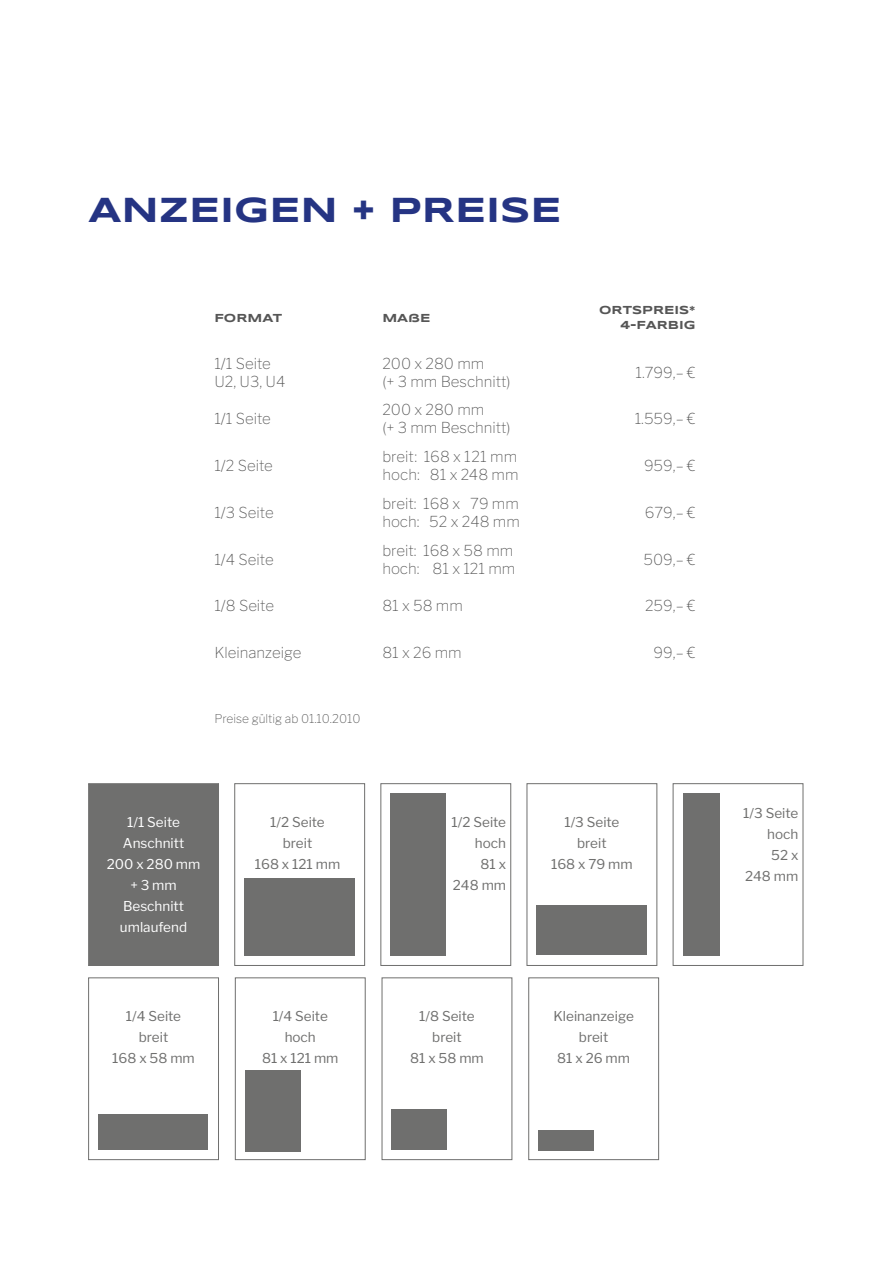
<style>
.page{position:relative;width:893px;height:1263px;background:#fff}
.page>*{position:absolute;margin:0;border:0;box-sizing:border-box;transform-origin:0 0}
.t1{font:700 36px "Syncopate";color:#253483}
.t2{font:100 15px/18px "Libre Franklin";color:#565656}
.t3{font:13.5px/21px "Libre Franklin";color:#6f6f6e;text-align:center}
.t4{font:13.5px/21px "Libre Franklin";color:#fff;text-align:center}
.t5{font:700 12px/14.4px "Syncopate";color:#565656;text-align:right}
.t6{font:100 12px "Libre Franklin";color:#565656}
</style>
<div class="page">
<div style="left:89px;top:784px;width:129px;height:181px;background:#6f6f6e"></div>
<div style="left:88px;top:783px;width:131px;height:183px;border:1px solid #6f6f6e"></div>
<div style="left:234px;top:783px;width:131px;height:183px;border:1px solid #6f6f6e"></div>
<div style="left:245px;top:878px;width:110px;height:77px;background:#6f6f6e"></div>
<div style="left:380px;top:783px;width:131px;height:183px;border:1px solid #6f6f6e"></div>
<div style="left:391px;top:793px;width:55px;height:163px;background:#6f6f6e"></div>
<div style="left:527px;top:783px;width:130px;height:183px;border:1px solid #6f6f6e"></div>
<div style="left:537px;top:905px;width:110px;height:50px;background:#6f6f6e"></div>
<div style="left:673px;top:783px;width:130px;height:183px;border:1px solid #6f6f6e"></div>
<div style="left:683px;top:793px;width:37px;height:163px;background:#6f6f6e"></div>
<div style="left:88px;top:977px;width:131px;height:183px;border:1px solid #6f6f6e"></div>
<div style="left:98px;top:1114px;width:110px;height:35px;background:#6f6f6e"></div>
<div style="left:538px;top:1130px;width:56px;height:20px;background:#6f6f6e"></div>
<div style="left:235px;top:977px;width:131px;height:183px;border:1px solid #6f6f6e"></div>
<div style="left:245px;top:1070px;width:55px;height:81px;background:#6f6f6e"></div>
<div style="left:382px;top:977px;width:130px;height:183px;border:1px solid #6f6f6e"></div>
<div style="left:392px;top:1110px;width:55px;height:40px;background:#6f6f6e"></div>
<div style="left:528px;top:977px;width:131px;height:183px;border:1px solid #6f6f6e"></div>
<h1 class="t1" style="left:89px;top:187px;width:475px">ANZEIGEN + PREISE</h1>
<p class="t5" style="left:214px;top:310px;width:69px">FORMAT</p>
<p class="t5" style="left:382px;top:310px;width:50px">MAßE</p>
<p class="t5" style="left:599px;top:303px;width:98px">ORTSPREIS*<br>4-FARBIG</p>
<p class="t2" style="left:214px;top:354px;width:73px">1/1 Seite<br>U2, U3, U4</p>
<p class="t2" style="left:382px;top:354px;width:130px">200 x 280 mm<br>(+ 3 mm Beschnitt)</p>
<p class="t2" style="left:635px;top:363px;width:62px">1.799,– €</p>
<p class="t2" style="left:214px;top:410px;width:58px">1/1 Seite</p>
<p class="t2" style="left:382px;top:401px;width:130px">200 x 280 mm<br>(+ 3 mm Beschnitt)</p>
<p class="t2" style="left:635px;top:410px;width:62px">1.559,– €</p>
<p class="t2" style="left:214px;top:457px;width:60px">1/2 Seite</p>
<p class="t2" style="left:382px;top:448px;width:138px">breit: 168 x 121 mm hoch: 81 x 248 mm</p>
<p class="t2" style="left:644px;top:457px;width:53px">959,– €</p>
<p class="t2" style="left:214px;top:503px;width:61px">1/3 Seite</p>
<p class="t2" style="left:382px;top:494px;width:139px">breit: 168 x 79 mm hoch: 52 x 248 mm</p>
<p class="t2" style="left:645px;top:503px;width:52px">679,– €</p>
<p class="t2" style="left:214px;top:550px;width:61px">1/4 Seite</p>
<p class="t2" style="left:382px;top:541px;width:134px">breit: 168 x 58 mm hoch: 81 x 121 mm</p>
<p class="t2" style="left:643px;top:550px;width:54px">509,– €</p>
<p class="t2" style="left:214px;top:597px;width:61px">1/8 Seite</p>
<p class="t2" style="left:382px;top:597px;width:82px">81 x 58 mm</p>
<p class="t2" style="left:645px;top:597px;width:52px">259,– €</p>
<p class="t2" style="left:214px;top:644px;width:89px">Kleinanzeige</p>
<p class="t2" style="left:382px;top:644px;width:81px">81 x 26 mm</p>
<p class="t2" style="left:654px;top:644px;width:43px">99,– €</p>
<p class="t6" style="left:214px;top:711px;width:148px">Preise gültig ab 01.10.2010</p>
<p class="t4" style="left:107px;top:811px;width:95px">1/1 Seite<br>Anschnitt<br>200 x 280 mm + 3 mm<br>Beschnitt umlaufend</p>
<p class="t3" style="left:255px;top:811px;width:87px">1/2 Seite breit<br>168 x 121 mm</p>
<p class="t3" style="left:452px;top:811px;width:56px;text-align:right">1/2 Seite hoch<br>81 x<br>248 mm</p>
<p class="t3" style="left:551px;top:811px;width:83px">1/3 Seite breit<br>168 x 79 mm</p>
<p class="t3" style="left:743px;top:803px;width:57px;text-align:right">1/3 Seite hoch<br>52 x<br>248 mm</p>
<p class="t3" style="left:112px;top:1005px;width:84px">1/4 Seite breit<br>168 x 58 mm</p>
<p class="t3" style="left:262px;top:1005px;width:78px">1/4 Seite hoch<br>81 x 121 mm</p>
<p class="t3" style="left:410px;top:1005px;width:75px">1/8 Seite breit<br>81 x 58 mm</p>
<p class="t3" style="left:553px;top:1005px;width:82px">Kleinanzeige breit<br>81 x 26 mm</p>
</div>
